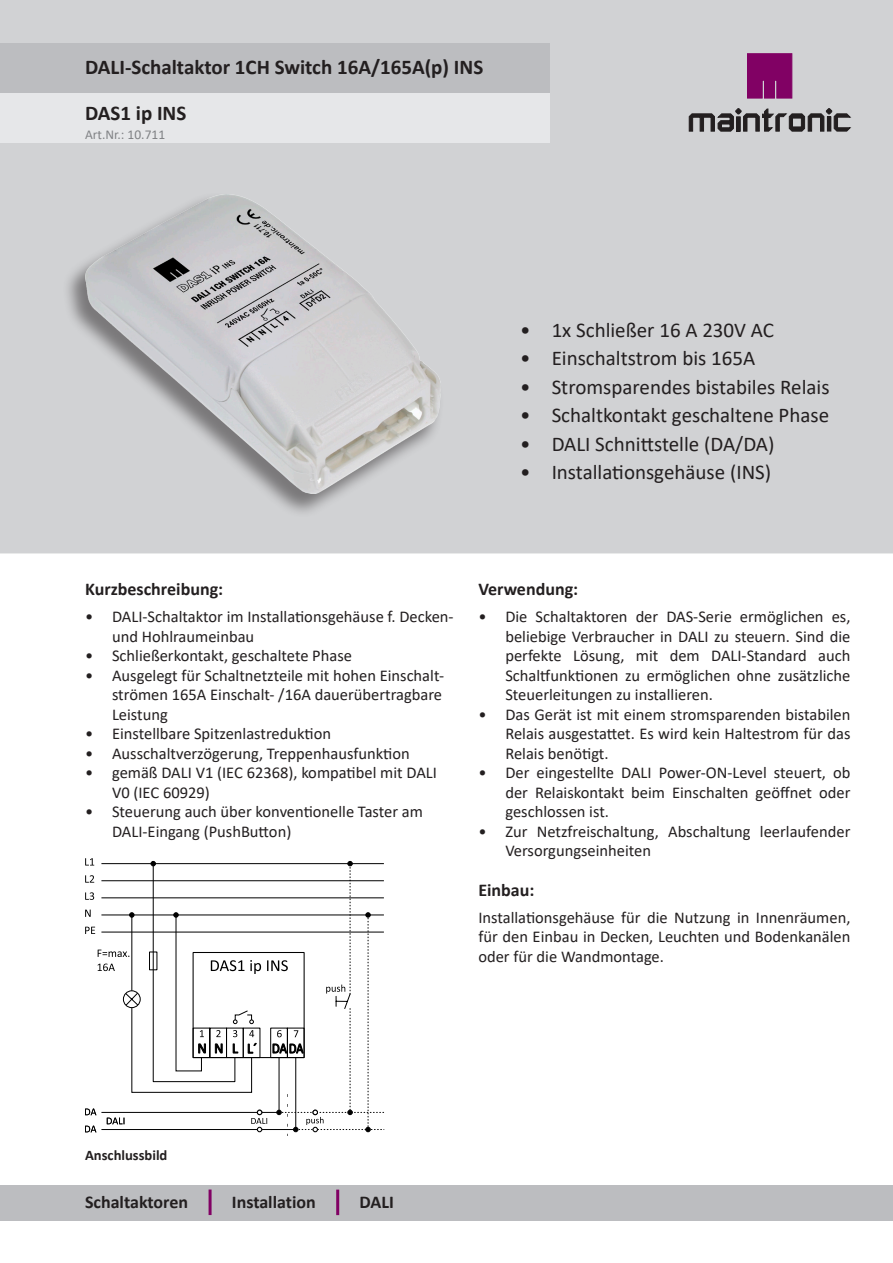
<style>
.page{position:relative;width:893px;height:1263px;background:#fff}
.page>*{position:absolute;margin:0;border:0;box-sizing:border-box;transform-origin:0 0}
.t1{font:21px "Calibri";color:#231f20}
.Artikelbezeichnung{font:700 21px "Calibri";color:#231f20}
.Beschreibung_Übersch{font:700 18px "Calibri";color:#231f20}
.Überschrift_Tabelle{font:700 18px "Calibri";color:#231f20}
.Fließtext{font:16.5px/19.5px "Calibri";color:#231f20}
.Fließtext-2{font:700 14.55px "Calibri";color:#231f20}
.t2{font:13.5px "Calibri";color:#808285}
</style>
<div class="page">
<div style="left:1px;top:1px;width:891px;height:552px;background:#d1d2d4"></div>
<svg style="left:747px;top:53px;width:46px;height:46px"></svg>
<svg style="left:688px;top:108px;width:163px;height:24px"></svg>
<div style="left:0;top:43px;width:550px;height:99px;background:#e6e7e9"></div>
<div style="left:0;top:43px;width:550px;height:49px;background:#bcbdc0"></div>
<div style="left:0;top:1185px;width:893px;height:35px;background:#bcbdc0"></div>
<hr style="left:209px;top:1189px;width:3px;height:26px;background:#810164">
<hr style="left:336px;top:1189px;width:3px;height:26px;background:#810164">
<svg style="left:85px;top:858px;width:299px;height:278px"></svg>
<div style="left:62px;top:192px;width:382px;height:326px;background:#231f20;opacity:.5"></div>
<img style="left:85px;top:194px;width:355px;height:299px">
<p class="Artikelbezeichnung" style="left:85px;top:53px;width:400px">DALI-Schaltaktor 1CH Switch 16A/165A(p) INS</p>
<p class="Artikelbezeichnung" style="left:85px;top:98px;width:103px">DAS1 ip INS</p>
<p class="t2" style="left:85px;top:125px;width:82px">Art.Nr.: 10.711</p>
<p class="t1" style="left:520px;top:315px;width:255px">• 1x Schließer 16 A 230V AC</p>
<p class="t1" style="left:520px;top:344px;width:237px">• Einschaltstrom bis 165A</p>
<p class="t1" style="left:520px;top:372px;width:311px">• Stromsparendes bistabiles Relais</p>
<p class="t1" style="left:520px;top:401px;width:311px">• Schaltkontakt geschaltene Phase</p>
<p class="t1" style="left:520px;top:429px;width:256px">• DALI Schnittstelle (DA/DA)</p>
<p class="t1" style="left:520px;top:458px;width:253px">• Installationsgehäuse (INS)</p>
<p class="Beschreibung_Übersch" style="left:85px;top:577px;width:140px">Kurzbeschreibung:</p>
<p class="Fließtext" style="left:112px;top:606px;width:343px;text-indent:-27px">• DALI-Schaltaktor im Installationsgehäuse f. Decken&shy;und Hohlraumeinbau</p>
<p class="Fließtext" style="left:85px;top:645px;width:269px">• Schließerkontakt, geschaltete Phase</p>
<p class="Fließtext" style="left:112px;top:665px;width:334px;text-indent:-27px">• Ausgelegt für Schaltnetzteile mit hohen Einschalt&shy;strömen 165A Einschalt- /16A dauerübertragbare<br>Leistung</p>
<p class="Fließtext" style="left:85px;top:723px;width:248px">• Einstellbare Spitzenlastreduktion</p>
<p class="Fließtext" style="left:85px;top:743px;width:326px">• Ausschaltverzögerung, Treppenhausfunktion</p>
<p class="Fließtext" style="left:112px;top:762px;width:326px;text-indent:-27px">• gemäß DALI V1 (IEC 62368), kompatibel mit DALI<br>V0 (IEC 60929)</p>
<p class="Fließtext" style="left:112px;top:801px;width:312px;text-indent:-27px">• Steuerung auch über konventionelle Taster am<br>DALI-Eingang (PushButton)</p>
<p class="Beschreibung_Übersch" style="left:478px;top:577px;width:101px">Verwendung:</p>
<p class="Fließtext" style="left:505px;top:606px;width:347px;text-align:justify;text-indent:-27px">• Die Schaltaktoren der DAS-Serie ermöglichen es, beliebige Verbraucher in DALI zu steuern. Sind die perfekte Lösung, mit dem DALI-Standard auch Schaltfunktionen zu ermöglichen ohne zusätzliche Steuerleitungen zu installieren.</p>
<p class="Fließtext" style="left:505px;top:704px;width:347px;text-align:justify;text-indent:-27px">• Das Gerät ist mit einem stromsparenden bistabilen Relais ausgestattet. Es wird kein Haltestrom für das Relais benötigt.</p>
<p class="Fließtext" style="left:505px;top:762px;width:347px;text-align:justify;text-indent:-27px">• Der eingestellte DALI Power-ON-Level steuert, ob der Relaiskontakt beim Einschalten geöffnet oder geschlossen ist.</p>
<p class="Fließtext" style="left:505px;top:821px;width:347px;text-indent:-27px">• Zur Netzfreischaltung, Abschaltung leerlaufender<br>Versorgungseinheiten</p>
<p class="Beschreibung_Übersch" style="left:478px;top:877px;width:58px">Einbau:</p>
<p class="Fließtext" style="left:478px;top:907px;width:374px;text-align:justify">Installationsgehäuse für die Nutzung in Innenräumen, für den Einbau in Decken, Leuchten und Bodenkanälen oder für die Wandmontage.</p>
<p class="Fließtext-2" style="left:85px;top:1145px;width:84px">Anschlussbild</p>
<p class="Überschrift_Tabelle" style="left:85px;top:1190px;width:105px">Schaltaktoren</p>
<p class="Überschrift_Tabelle" style="left:232px;top:1190px;width:85px">Installation</p>
<p class="Überschrift_Tabelle" style="left:360px;top:1190px;width:36px">DALI</p>
</div>
